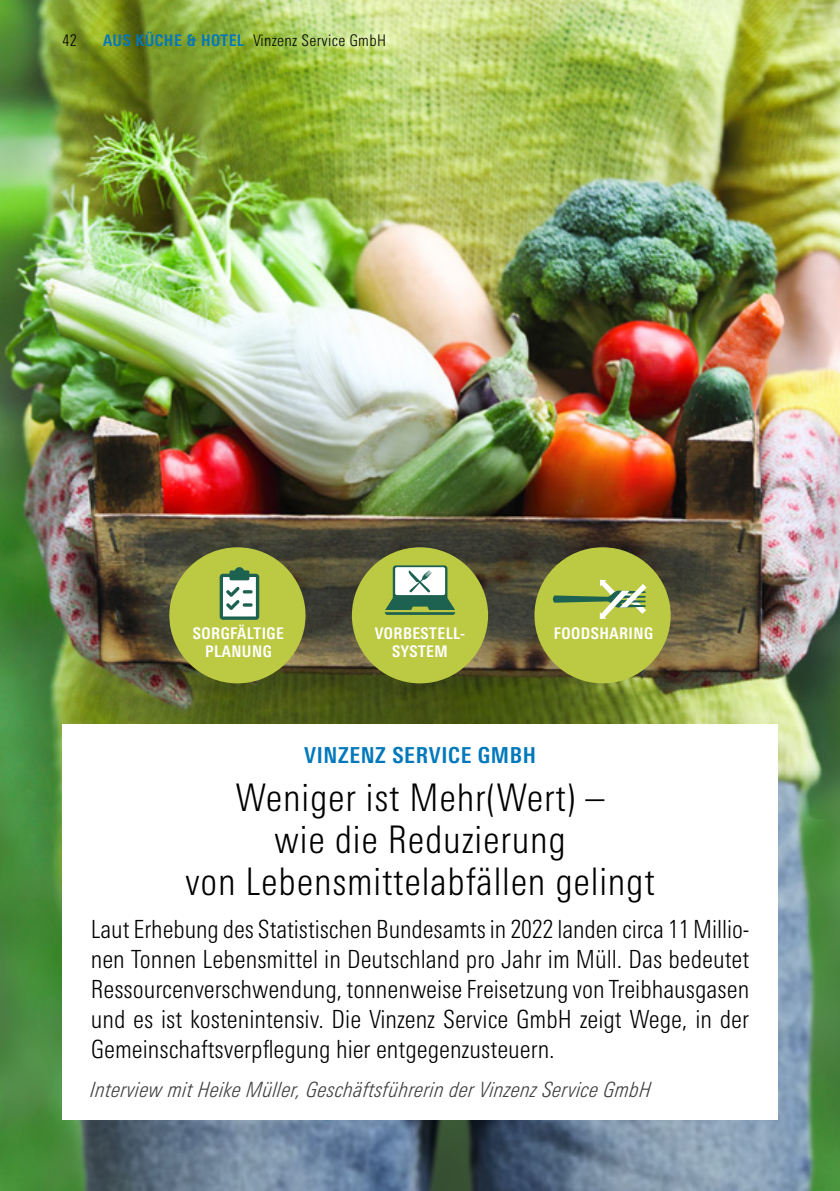
<style>
.page{position:relative;width:840px;height:1191px;background:#fff}
.page>*{position:absolute;margin:0;border:0;box-sizing:border-box;transform-origin:0 0}
.t1{font:300 condensed 38px/42px "Univers Next Pro";letter-spacing:.02em;color:#000;text-align:center}
.t2{font:300 condensed 25px/30px "Univers Next Pro";color:#000;text-align:justify}
.t3{font:700 condensed 22px "Univers Next Pro";letter-spacing:.03em;color:#0078bb}
.t4{font:italic 300 condensed 21px "Univers Next Pro";letter-spacing:.02em;color:#3e3d40}
.t5{font:700 condensed 16px/18px "Univers Next Pro";letter-spacing:.03em;color:#fff;text-align:center}
.t6{font:300 condensed 16px "Univers Next Pro";letter-spacing:.02em;color:#000}
.s1{font-weight:700;color:#0078bb}
</style>
<div class="page">
<img style="left:0;top:0;width:839px;height:1191px">
<div style="left:62px;top:724px;width:715px;height:395px;background:#fff"></div>
<div style="left:534px;top:547px;width:136px;height:136px;background:#bcc942;border-radius:50%"></div>
<svg style="left:552px;top:580px;width:94px;height:39px"></svg>
<div style="left:351px;top:547px;width:137px;height:136px;background:#bcc942;border-radius:50%"></div>
<svg style="left:384px;top:565px;width:71px;height:50px"></svg>
<div style="left:169px;top:547px;width:136px;height:136px;background:#bcc942;border-radius:50%"></div>
<svg style="left:219px;top:567px;width:40px;height:53px;background:#9fbba6"></svg>
<p class="t6" style="left:62px;top:31px;width:16px">42</p>
<p class="t6" style="left:103px;top:31px;width:284px"><span class="s1">AUS KÜCHE &amp; HOTEL</span> Vinzenz Service GmbH</p>
<p class="t5" style="left:193px;top:624px;width:92px">SORGFÄLTIGE<br>PLANUNG</p>
<p class="t5" style="left:374px;top:624px;width:92px">VORBESTELL-</p>
<p class="t5" style="left:553px;top:624px;width:101px">FOODSHARING</p>
<p class="t5" style="left:392px;top:642px;width:57px">SYSTEM</p>
<p class="t3" style="left:304px;top:742px;width:233px">VINZENZ SERVICE GMBH</p>
<h1 class="t1" style="left:185px;top:776px;width:470px">Weniger ist Mehr(Wert) –<br>wie die Reduzierung<br>von Lebensmittelabfällen gelingt</h1>
<p class="t2" style="left:91px;top:914px;width:659px">Laut Erhebung des Statistischen Bundesamts in 2022 landen circa 11 Millio&shy;nen Tonnen Lebensmittel in Deutschland pro Jahr im Müll. Das bedeutet Ressourcenverschwendung, tonnenweise Freisetzung von Treibhausgasen und es ist kostenintensiv. Die Vinzenz Service GmbH zeigt Wege, in der Gemeinschaftsverpflegung hier entgegenzusteuern.</p>
<p class="t4" style="left:91px;top:1077px;width:561px">Interview mit Heike Müller, Geschäftsführerin der Vinzenz Service GmbH</p>
</div>
